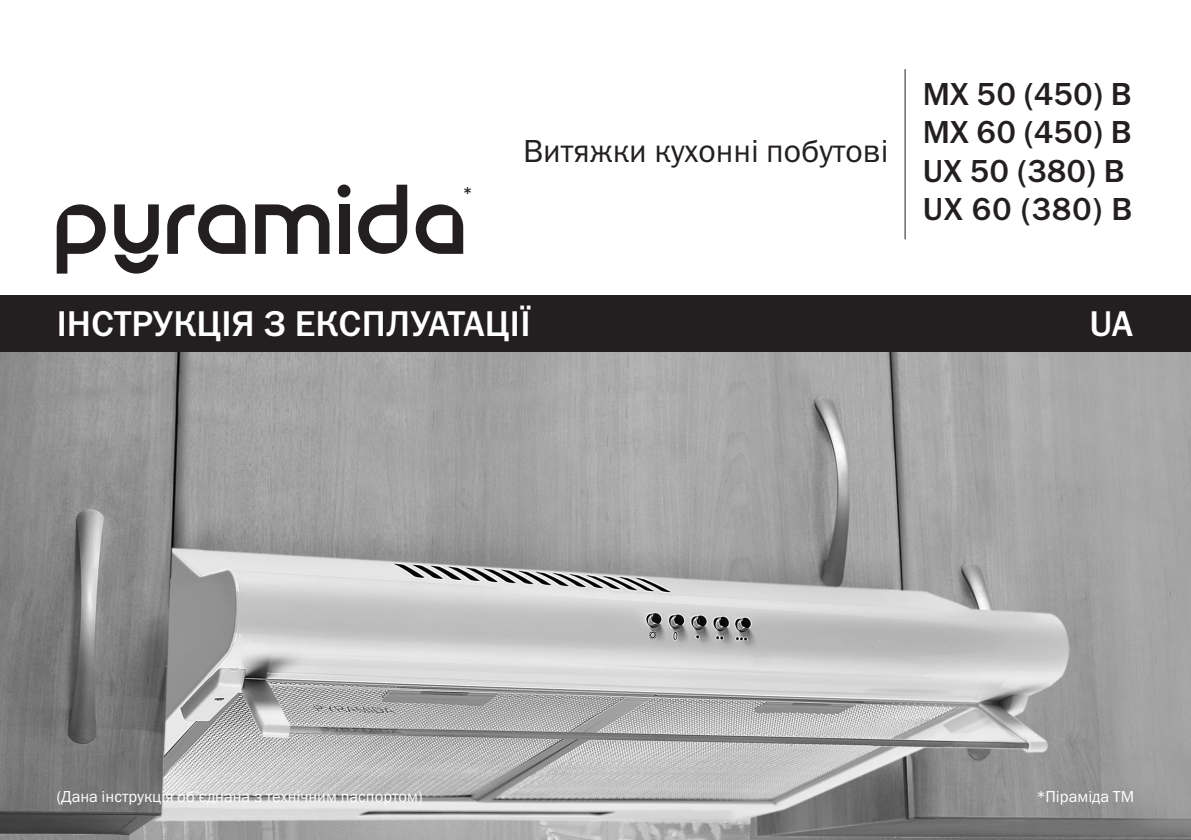
<style>
.page{position:relative;width:1191px;height:840px;background:#fff}
.page>*{position:absolute;margin:0;border:0;box-sizing:border-box;transform-origin:0 0}
.Titul_text{font:36px "Franklin Gothic Medium C";color:#fff}
.Titul_model{font:32px "Franklin Gothic Medium C";color:#231f20}
.Titul_model_text{font:32px "Franklin Gothic Book C";color:#231f20}
.Main_text_0{font:16px "Franklin Gothic Book C";color:#fff}
.Раздел_Left{font:16px "Franklin Gothic Medium C";color:#231f20}
</style>
<div class="page">
<img style="left:0;top:351px;width:1191px;height:488px">
<hr style="left:904px;top:69px;width:1px;height:170px;background:#231f20">
<div style="left:0;top:295px;width:1191px;height:56px;background:#231f20"></div>
<div style="left:337px;top:184px;width:13px;height:13px;background:#231f20;border-radius:50%"></div>
<svg style="left:415px;top:204px;width:48px;height:50px"></svg>
<svg style="left:167px;top:204px;width:79px;height:50px"></svg>
<svg style="left:255px;top:204px;width:74px;height:50px"></svg>
<div style="left:339px;top:204px;width:11px;height:50px;background:#231f20"></div>
<svg style="left:114px;top:204px;width:45px;height:69px"></svg>
<svg style="left:57px;top:204px;width:49px;height:69px"></svg>
<svg style="left:358px;top:184px;width:49px;height:70px"></svg>
<p class="Раздел_Left" style="left:463px;top:183px;width:11px">*</p>
<p class="Titul_model_text" style="left:523px;top:133px;width:367px">Витяжки кухонні побутові</p>
<p class="Titul_model" style="left:922px;top:76px;width:210px">MX 50 (450) B</p>
<p class="Titul_model" style="left:922px;top:114px;width:210px">MX 60 (450) B</p>
<p class="Titul_model" style="left:922px;top:153px;width:203px">UX 50 (380) B</p>
<p class="Titul_model" style="left:922px;top:191px;width:211px">UX 60 (380) B</p>
<p class="Titul_text" style="left:57px;top:303px;width:476px">ІНСТРУКЦІЯ З ЕКСПЛУАТАЦІЇ</p>
<p class="Titul_text" style="left:1089px;top:303px;width:45px">UA</p>
<p class="Main_text_0" style="left:57px;top:786px;width:367px">(Дана інструкція об’єднана з технічним паспортом)</p>
<p class="Main_text_0" style="left:1036px;top:786px;width:99px">*Піраміда ТМ</p>
</div>
